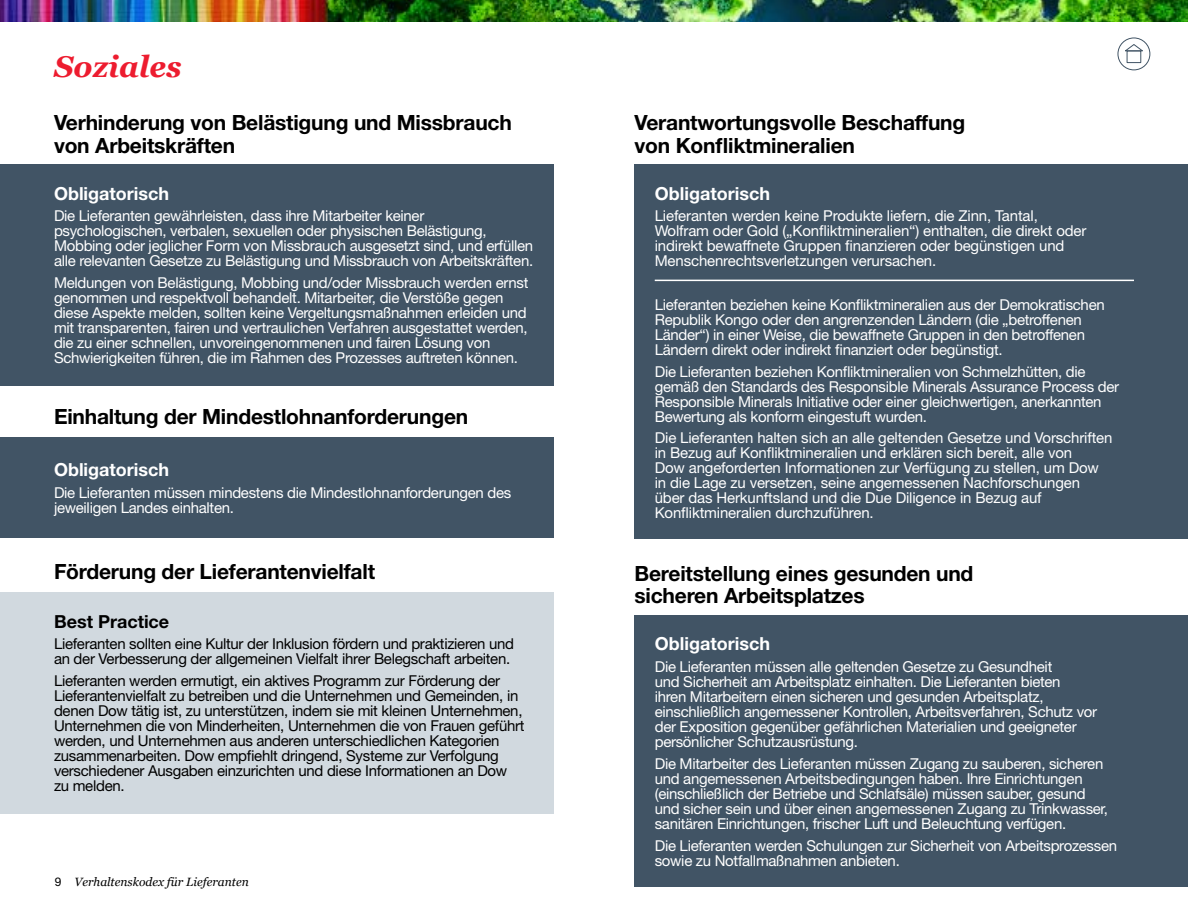
<style>
.page{position:relative;width:1188px;height:918px;background:#fff}
.page>*{position:absolute;margin:0;border:0;box-sizing:border-box;transform-origin:0 0}
.t1{font:italic 700 30px "Georgia";color:#ed1c2f}
.t2{font:700 21px/22.5px "Helvetica Neue LT Std";letter-spacing:-.01em;color:#000}
.t3{font:700 18px "Helvetica Neue LT Std";color:#fff}
.t4{font:700 18px "Helvetica Neue LT Std";color:#000}
.t5{font:15px/15px "Helvetica Neue LT Std";letter-spacing:-.02em;color:#fff}
.t6{font:15px/15px "Helvetica Neue LT Std";letter-spacing:-.02em;color:#000}
.t7{font:italic 12px "Georgia";color:#000}
.s1{font-family:"Helvetica Neue LT Std";font-style:normal}
</style>
<div class="page">
<div style="left:0;top:437px;width:554px;height:100px;background:#415465"></div>
<div style="left:0;top:164px;width:554px;height:222px;background:#415465"></div>
<div style="left:634px;top:164px;width:554px;height:375px;background:#415465"></div>
<div style="left:0;top:592px;width:554px;height:222px;background:#d1d9df"></div>
<img style="left:0;top:0;width:1188px;height:22px">
<hr style="left:655px;top:280px;width:479px;height:1px;background:#fff">
<div style="left:634px;top:615px;width:554px;height:272px;background:#415465"></div>
<svg style="left:1118px;top:38px;width:32px;height:32px"></svg>
<div style="left:1118px;top:38px;width:32px;height:32px;border:1px solid #415465;border-radius:50%"></div>
<svg style="left:1123px;top:43px;width:22px;height:9px"></svg>
<div style="left:1127px;top:51px;width:14px;height:12px;border:1px solid #415465"></div>
<h1 class="t1" style="left:54px;top:47px;width:129px">Soziales</h1>
<h2 class="t2" style="left:54px;top:111px;width:459px">Verhinderung von Belästigung und Missbrauch von Arbeitskräften</h2>
<p class="t3" style="left:54px;top:182px;width:117px">Obligatorisch</p>
<p class="t5" style="left:54px;top:208px;width:481px">Die Lieferanten gewährleisten, dass ihre Mitarbeiter keiner psychologischen, verbalen, sexuellen oder physischen Belästigung, Mobbing oder jeglicher Form von Missbrauch ausgesetzt sind, und erfüllen alle relevanten Gesetze zu Belästigung und Missbrauch von Arbeitskräften.</p>
<p class="t5" style="left:54px;top:275px;width:476px">Meldungen von Belästigung, Mobbing und/oder Missbrauch werden ernst genommen und respektvoll behandelt. Mitarbeiter, die Verstöße gegen diese Aspekte melden, sollten keine Vergeltungsmaßnahmen erleiden und mit transparenten, fairen und vertraulichen Verfahren ausgestattet werden, die zu einer schnellen, unvoreingenommenen und fairen Lösung von Schwierigkeiten führen, die im Rahmen des Prozesses auftreten können.</p>
<h2 class="t2" style="left:54px;top:405px;width:416px">Einhaltung der Mindestlohnanforderungen</h2>
<p class="t3" style="left:54px;top:459px;width:117px">Obligatorisch</p>
<p class="t5" style="left:54px;top:485px;width:459px">Die Lieferanten müssen mindestens die Mindestlohnanforderungen des jeweiligen Landes einhalten.</p>
<h2 class="t2" style="left:635px;top:111px;width:332px">Verantwortungsvolle Beschaffung von Konfliktmineralien</h2>
<p class="t3" style="left:655px;top:182px;width:117px">Obligatorisch</p>
<p class="t5" style="left:655px;top:208px;width:433px">Lieferanten werden keine Produkte liefern, die Zinn, Tantal, Wolfram oder Gold („Konfliktmineralien“) enthalten, die direkt oder indirekt bewaffnete Gruppen finanzieren oder begünstigen und Menschenrechtsverletzungen verursachen.</p>
<p class="t5" style="left:655px;top:297px;width:452px">Lieferanten beziehen keine Konfliktmineralien aus der Demokratischen Republik Kongo oder den angrenzenden Ländern (die „betroffenen Länder“) in einer Weise, die bewaffnete Gruppen in den betroffenen Ländern direkt oder indirekt finanziert oder begünstigt.</p>
<p class="t5" style="left:655px;top:364px;width:466px">Die Lieferanten beziehen Konfliktmineralien von Schmelzhütten, die gemäß den Standards des Responsible Minerals Assurance Process der Responsible Minerals Initiative oder einer gleichwertigen, anerkannten Bewertung als konform eingestuft wurden.</p>
<p class="t5" style="left:655px;top:430px;width:459px">Die Lieferanten halten sich an alle geltenden Gesetze und Vorschriften in Bezug auf Konfliktmineralien und erklären sich bereit, alle von<br>Dow angeforderten Informationen zur Verfügung zu stellen, um Dow in die Lage zu versetzen, seine angemessenen Nachforschungen über das Herkunftsland und die Due Diligence in Bezug auf Konfliktmineralien durchzuführen.</p>
<h2 class="t2" style="left:54px;top:560px;width:323px">Förderung der Lieferantenvielfalt</h2>
<h2 class="t2" style="left:634px;top:562px;width:340px">Bereitstellung eines gesunden und sicheren Arbeitsplatzes</h2>
<p class="t3" style="left:655px;top:633px;width:117px">Obligatorisch</p>
<p class="t5" style="left:655px;top:659px;width:444px">Die Lieferanten müssen alle geltenden Gesetze zu Gesundheit<br>und Sicherheit am Arbeitsplatz einhalten. Die Lieferanten bieten<br>ihren Mitarbeitern einen sicheren und gesunden Arbeitsplatz, einschließlich angemessener Kontrollen, Arbeitsverfahren, Schutz vor der Exposition gegenüber gefährlichen Materialien und geeigneter persönlicher Schutzausrüstung.</p>
<p class="t5" style="left:655px;top:756px;width:455px">Die Mitarbeiter des Lieferanten müssen Zugang zu sauberen, sicheren und angemessenen Arbeitsbedingungen haben. Ihre Einrichtungen (einschließlich der Betriebe und Schlafsäle) müssen sauber, gesund und sicher sein und über einen angemessenen Zugang zu Trinkwasser, sanitären Einrichtungen, frischer Luft und Beleuchtung verfügen.</p>
<p class="t5" style="left:655px;top:837px;width:464px">Die Lieferanten werden Schulungen zur Sicherheit von Arbeitsprozessen sowie zu Notfallmaßnahmen anbieten.</p>
<p class="t4" style="left:54px;top:610px;width:117px">Best Practice</p>
<p class="t6" style="left:54px;top:636px;width:462px">Lieferanten sollten eine Kultur der Inklusion fördern und praktizieren und an der Verbesserung der allgemeinen Vielfalt ihrer Belegschaft arbeiten.</p>
<p class="t6" style="left:54px;top:673px;width:472px">Lieferanten werden ermutigt, ein aktives Programm zur Förderung der Lieferantenvielfalt zu betreiben und die Unternehmen und Gemeinden, in denen Dow tätig ist, zu unterstützen, indem sie mit kleinen Unternehmen, Unternehmen die von Minderheiten, Unternehmen die von Frauen geführt werden, und Unternehmen aus anderen unterschiedlichen Kategorien zusammenarbeiten. Dow empfiehlt dringend, Systeme zur Verfolgung verschiedener Ausgaben einzurichten und diese Informationen an Dow zu melden.</p>
<p class="t7" style="left:55px;top:874px;width:195px"><span class="s1">9</span> Verhaltenskodex für Lieferanten</p>
</div>
